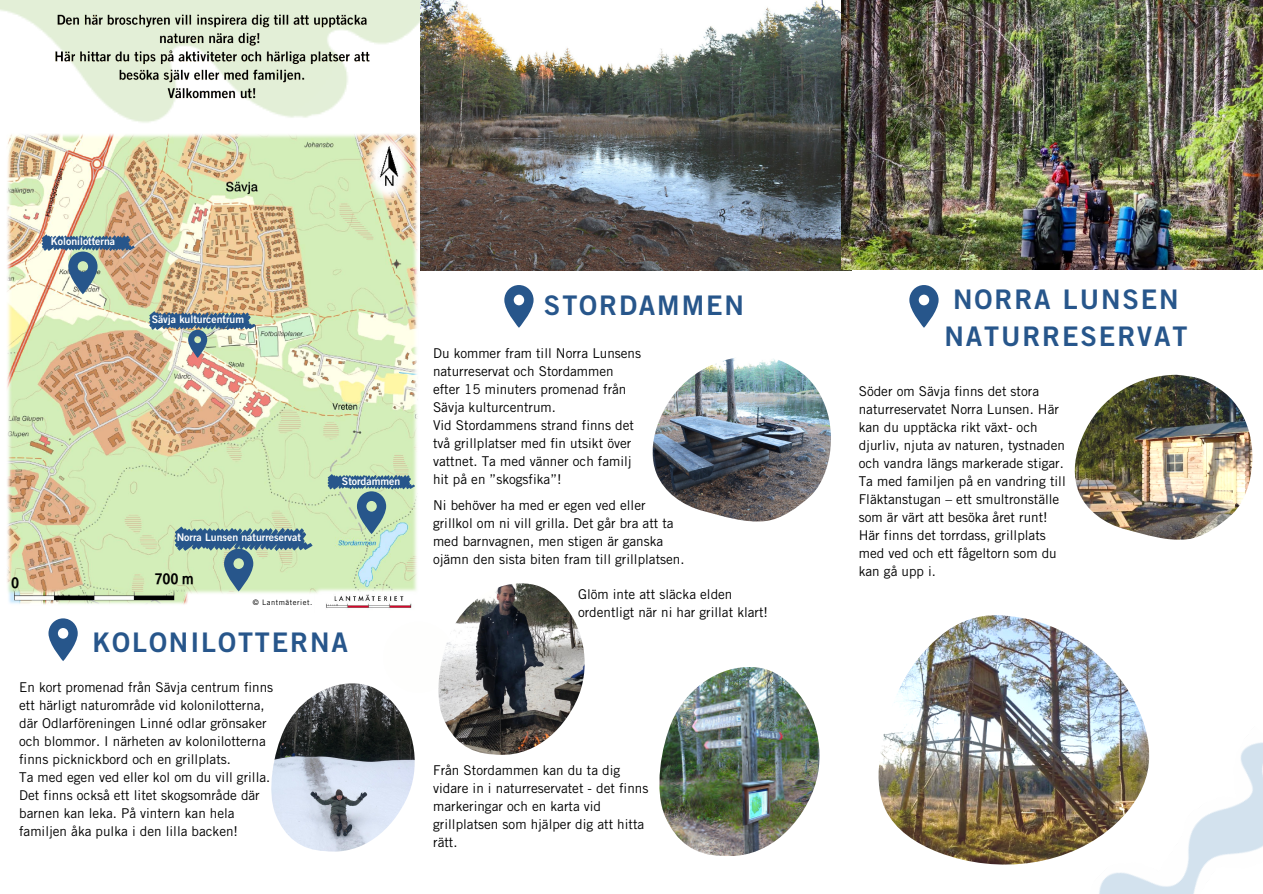
<style>
.page{position:relative;width:1263px;height:894px;background:#fff}
.page>*{position:absolute;margin:0;border:0;box-sizing:border-box;transform-origin:0 0}
.t1{font:27px "Trade Gothic LT Std Bd 2";letter-spacing:.07em;color:#27568b}
.t2{font:700 15px "Francophil Sans";color:#000}
.t3{font:13.5px/18px "Trade Gothic LT Std";color:#000}
.t4{font:10.5px "Trade Gothic LT Std Bd 2";color:#fefefd}
.t5{font:7.5px "Trade Gothic LT Std";letter-spacing:.07em;color:#000}
</style>
<div class="page">
<img style="left:991px;top:742px;width:272px;height:151px">
<img style="left:0;top:0;width:421px;height:124px">
<svg style="left:504px;top:285px;width:30px;height:43px"></svg>
<img style="left:421px;top:0;width:420px;height:270px">
<img style="left:841px;top:0;width:422px;height:270px">
<img style="left:7px;top:134px;width:421px;height:471px">
<img style="left:306px;top:124px;width:147px;height:105px">
<img style="left:149px;top:311px;width:107px;height:47px">
<img style="left:42px;top:234px;width:93px;height:60px">
<svg style="left:327px;top:474px;width:88px;height:60px;background:#98b9aa"></svg>
<svg style="left:48px;top:618px;width:30px;height:43px"></svg>
<svg style="left:174px;top:526px;width:139px;height:65px;background:#95b5a7"></svg>
<svg style="left:909px;top:285px;width:30px;height:43px"></svg>
<img style="left:1074px;top:374px;width:179px;height:165px">
<img style="left:438px;top:583px;width:147px;height:172px">
<img style="left:652px;top:358px;width:179px;height:163px">
<img style="left:659px;top:667px;width:161px;height:189px">
<img style="left:878px;top:615px;width:274px;height:249px">
<img style="left:300px;top:587px;width:128px;height:22px">
<img style="left:271px;top:683px;width:144px;height:168px">
<img style="left:52px;top:14px;width:320px;height:89px">
<p class="t4" style="left:51px;top:237px;width:66px">Kolonilotterna</p>
<p class="t4" style="left:152px;top:315px;width:94px">Sävja kulturcentrum</p>
<p class="t4" style="left:177px;top:533px;width:126px">Norra Lunsen naturreservat</p>
<p class="t2" style="left:11px;top:573px;width:9px">0</p>
<p class="t2" style="left:155px;top:569px;width:41px">700 m</p>
<p class="t5" style="left:253px;top:599px;width:61px">© Lantmäteriet.</p>
<p class="t4" style="left:342px;top:477px;width:60px">Stordammen</p>
<p class="t1" style="left:92px;top:632px;width:257px">KOLONILOTTERNA</p>
<p class="t3" style="left:19px;top:679px;width:256px">En kort promenad från Sävja centrum finns ett härligt naturområde vid kolonilotterna, där Odlarföreningen Linné odlar grönsaker och blommor. I närheten av kolonilotterna finns picknickbord och en grillplats.</p>
<p class="t3" style="left:19px;top:769px;width:253px">Ta med egen ved eller kol om du vill grilla.<br>Det finns också ett litet skogsområde där barnen kan leka. På vintern kan hela familjen åka pulka i den lilla backen!</p>
<p class="t1" style="left:544px;top:295px;width:201px">STORDAMMEN</p>
<p class="t3" style="left:433px;top:346px;width:210px">Du kommer fram till Norra Lunsens naturreservat och Stordammen efter 15 minuters promenad från<br>Sävja kulturcentrum.</p>
<p class="t3" style="left:433px;top:418px;width:202px">Vid Stordammens strand finns det två grillplatser med fin utsikt över vattnet. Ta med vänner och familj hit på en ”skogsfika”!</p>
<p class="t3" style="left:433px;top:497px;width:253px">Ni behöver ha med er egen ved eller grillkol om ni vill grilla. Det går bra att ta med barnvagnen, men stigen är ganska ojämn den sista biten fram till grillplatsen.</p>
<p class="t3" style="left:578px;top:587px;width:192px">Glöm inte att släcka elden ordentligt när ni har grillat klart!</p>
<p class="t3" style="left:433px;top:762px;width:217px">Från Stordammen kan du ta dig vidare in i naturreservatet - det finns markeringar och en karta vid grillplatsen som hjälper dig att hitta rätt.</p>
<p class="t1" style="left:953px;top:289px;width:227px">NORRA LUNSEN</p>
<p class="t1" style="left:944px;top:327px;width:245px">NATURRESERVAT</p>
<p class="t3" style="left:859px;top:383px;width:208px">Söder om Sävja finns det stora naturreservatet Norra Lunsen. Här kan du upptäcka rikt växt- och djurliv, njuta av naturen, tystnaden och vandra längs markerade stigar.</p>
<p class="t3" style="left:859px;top:473px;width:208px">Ta med familjen på en vandring till<br>Fläktanstugan – ett smultronställe som är värt att besöka året runt!</p>
<p class="t3" style="left:859px;top:527px;width:199px">Här finns det torrdass, grillplats med ved och ett fågeltorn som du kan gå upp i.</p>
</div>
